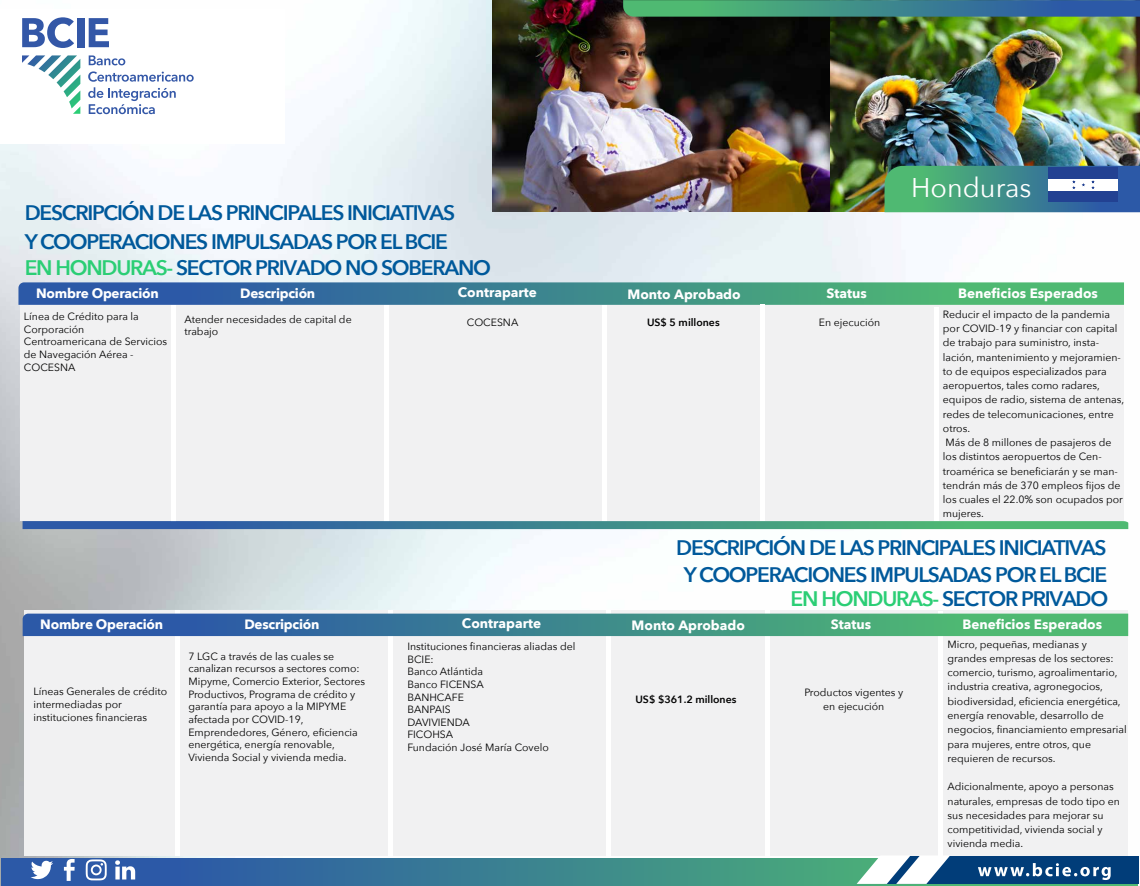
<style>
.page{position:relative;width:1140px;height:886px;background:#fff}
.page>*{position:absolute;margin:0;border:0;box-sizing:border-box;transform-origin:0 0}
.t1{font:27px "Avenir Next";color:#fff}
.t2{font:600 21px/28.6px "Avenir Next";letter-spacing:-.06em;color:#00599b}
.t3{font:700 13.5px "Avenir Next";color:#fff}
.t4{font:700 13.5px "Avenir Next";letter-spacing:-.02em;color:#fff}
.t5{font:10.5px/14.2px "Avenir Next";color:#000}
.t6{font:600 10.5px "Avenir Next";color:#000}
.s1{color:#2bce75}
</style>
<div class="page">
<img style="left:0;top:0;width:1139px;height:886px">
<img style="left:492px;top:0;width:647px;height:212px">
<svg style="left:884px;top:166px;width:255px;height:46px;background:#498e90"></svg>
<div style="left:20px;top:290px;width:1103px;height:231px;background:#f1f1f2"></div>
<svg style="left:623px;top:0;width:516px;height:17px;background:#3d8789"></svg>
<svg style="left:18px;top:282px;width:1105px;height:23px;background:#418b8f"></svg>
<div style="left:760px;top:304px;width:5px;height:223px;background:#fff"></div>
<div style="left:933px;top:307px;width:5px;height:219px;background:#fff"></div>
<hr style="left:171px;top:305px;width:4px;height:221px;background:#fff">
<hr style="left:602px;top:305px;width:4px;height:223px;background:#fff">
<div style="left:384px;top:305px;width:5px;height:221px;background:#fff"></div>
<div style="left:24px;top:610px;width:1103px;height:245px;background:#f1f1f2"></div>
<div style="left:764px;top:610px;width:5px;height:266px;background:#fff"></div>
<hr style="left:938px;top:611px;width:4px;height:264px;background:#fff">
<hr style="left:175px;top:610px;width:4px;height:245px;background:#fff">
<div style="left:606px;top:610px;width:5px;height:266px;background:#fff"></div>
<div style="left:388px;top:610px;width:5px;height:245px;background:#fff"></div>
<svg style="left:23px;top:613px;width:1104px;height:23px;background:#428b8f"></svg>
<svg style="left:2px;top:858px;width:1135px;height:27px;background:#397c93"></svg>
<div style="left:883px;top:856px;width:255px;height:27px;background:#013d79"></div>
<svg style="left:856px;top:855px;width:93px;height:28px"></svg>
<svg style="left:978px;top:863px;width:132px;height:17px"></svg>
<svg style="left:115px;top:860px;width:20px;height:19px"></svg>
<svg style="left:86px;top:859px;width:21px;height:21px"></svg>
<svg style="left:64px;top:858px;width:11px;height:23px"></svg>
<svg style="left:31px;top:860px;width:22px;height:19px"></svg>
<svg style="left:23px;top:521px;width:1105px;height:8px;background:#3f8a8e"></svg>
<div style="left:0;top:10px;width:285px;height:134px;background:#fff"></div>
<svg style="left:22px;top:17px;width:52px;height:31px"></svg>
<div style="left:77px;top:18px;width:7px;height:29px;background:#3357a7"></div>
<svg style="left:89px;top:18px;width:20px;height:29px"></svg>
<svg style="left:22px;top:55px;width:172px;height:60px"></svg>
<h2 class="t2" style="left:25px;top:198px;width:432px">DESCRIPCIÓN DE LAS PRINCIPALES INICIATIVAS<br>Y COOPERACIONES IMPULSADAS POR EL BCIE</h2>
<h2 class="t2" style="left:25px;top:253px;width:468px"><span class="s1">EN HONDURAS-</span> SECTOR PRIVADO NO SOBERANO</h2>
<h1 class="t1" style="left:910px;top:165px;width:122px">Honduras</h1>
<p class="t4" style="left:36px;top:281px;width:124px">Nombre Operación</p>
<p class="t4" style="left:240px;top:281px;width:77px">Descripción</p>
<p class="t3" style="left:457px;top:281px;width:81px">Contraparte</p>
<p class="t3" style="left:627px;top:282px;width:115px">Monto Aprobado</p>
<p class="t3" style="left:826px;top:281px;width:42px">Status</p>
<p class="t3" style="left:958px;top:282px;width:141px">Beneficios Esperados</p>
<p class="t5" style="left:24px;top:310px;width:145px;line-height:12.6px">Línea de Crédito para la<br>Corporación<br>Centroamericana de Servicios de Navegación Aérea -<br>COCESNA</p>
<p class="t5" style="left:184px;top:312px;width:169px;line-height:12.6px">Atender necesidades de capital de trabajo</p>
<p class="t5" style="left:467px;top:315px;width:53px">COCESNA</p>
<p class="t6" style="left:647px;top:314px;width:74px">US$ 5 millones</p>
<p class="t5" style="left:818px;top:315px;width:63px">En ejecución</p>
<p class="t5" style="left:942px;top:307px;width:183px">Reducir el impacto de la pandemia por COVID-19 y financiar con capital de trabajo para suministro, insta&shy;lación, mantenimiento y mejoramien&shy;to de equipos especializados para aeropuertos, tales como radares, equipos de radio, sistema de antenas, redes de telecomunicaciones, entre otros.<br>Más de 8 millones de pasajeros de los distintos aeropuertos de Cen&shy;troamérica se beneficiarán y se man&shy;tendrán más de 370 empleos fijos de los cuales el 22.0% son ocupados por mujeres.</p>
<h2 class="t2" style="left:676px;top:534px;width:432px;line-height:26.5px;text-align:center">DESCRIPCIÓN DE LAS PRINCIPALES INICIATIVAS<br>Y COOPERACIONES IMPULSADAS POR EL BCIE</h2>
<h2 class="t2" style="left:790px;top:583px;width:319px"><span class="s1">EN HONDURAS-</span> SECTOR PRIVADO</h2>
<p class="t4" style="left:40px;top:613px;width:124px">Nombre Operación</p>
<p class="t4" style="left:244px;top:612px;width:77px">Descripción</p>
<p class="t3" style="left:462px;top:612px;width:81px">Contraparte</p>
<p class="t3" style="left:631px;top:613px;width:115px">Monto Aprobado</p>
<p class="t3" style="left:830px;top:612px;width:42px">Status</p>
<p class="t3" style="left:962px;top:613px;width:141px">Beneficios Esperados</p>
<p class="t5" style="left:33px;top:685px;width:135px;line-height:12.6px">Líneas Generales de crédito intermediadas por instituciones financieras</p>
<p class="t5" style="left:188px;top:649px;width:178px;line-height:12.6px">7 LGC a través de las cuales se canalizan recursos a sectores como:<br>Mipyme, Comercio Exterior, Sectores<br>Productivos, Programa de crédito y garantía para apoyo a la MIPYME afectada por COVID-19,<br>Emprendedores, Género, eficiencia energética, energía renovable,<br>Vivienda Social y vivienda media.</p>
<p class="t5" style="left:407px;top:639px;width:169px;line-height:12.6px">Instituciones financieras aliadas del<br>BCIE:<br>Banco Atlántida<br>Banco FICENSA<br>BANHCAFE<br>BANPAIS<br>DAVIVIENDA<br>FICOHSA<br>Fundación José María Covelo</p>
<p class="t6" style="left:635px;top:690px;width:102px">US$ $361.2 millones</p>
<p class="t5" style="left:804px;top:684px;width:100px;text-align:center">Productos vigentes y en ejecución</p>
<p class="t5" style="left:947px;top:636px;width:180px">Micro, pequeñas, medianas y grandes empresas de los sectores: comercio, turismo, agroalimentario, industria creativa, agronegocios, biodiversidad, eficiencia energética, energía renovable, desarrollo de negocios, financiamiento empresarial para mujeres, entre otros, que requieren de recursos.</p>
<p class="t5" style="left:947px;top:779px;width:174px">Adicionalmente, apoyo a personas naturales, empresas de todo tipo en sus necesidades para mejorar su competitividad, vivienda social y vivienda media.</p>
</div>
